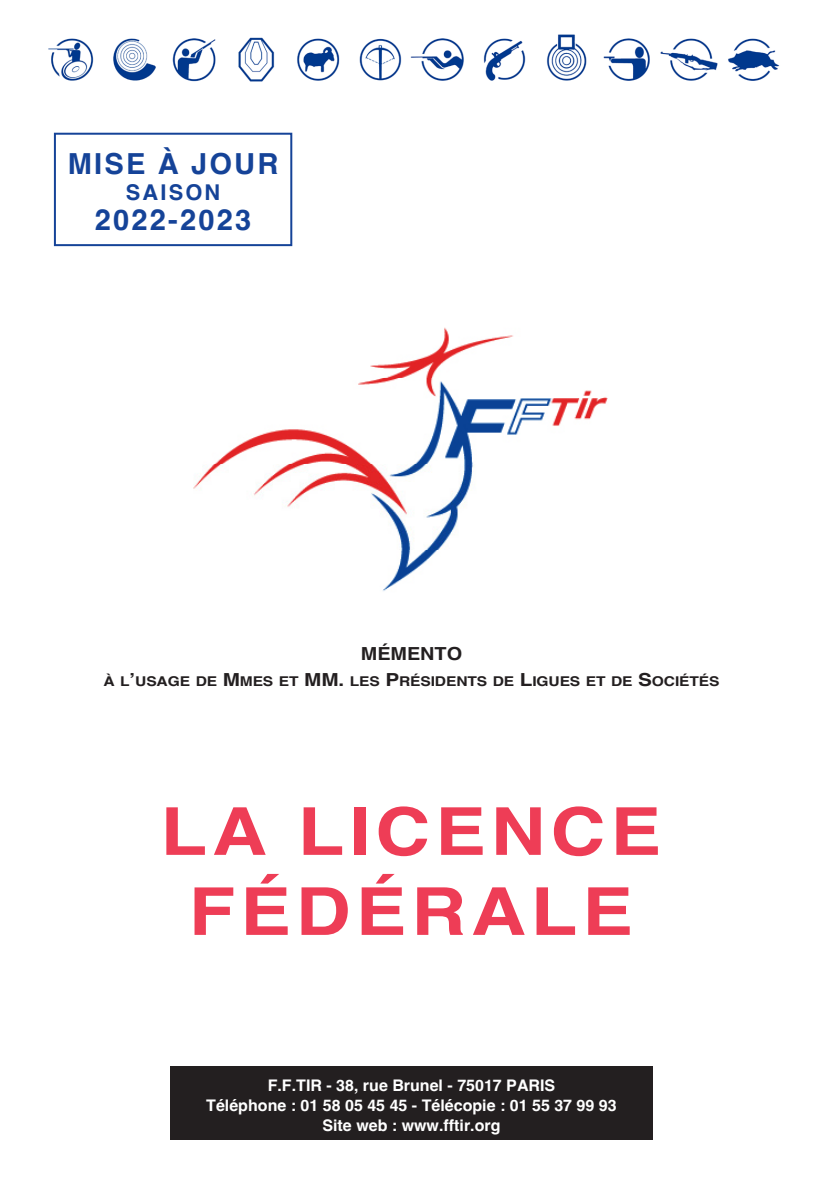
<style>
.page{position:relative;width:823px;height:1191px;background:#fff}
.page>*{position:absolute;margin:0;border:0;box-sizing:border-box;transform-origin:0 0}
.t1{font:700 66px "Helvetica";letter-spacing:.065em;color:#ee3d56;scale:1.15 1}
.t2{font:700 29px "Helvetica";letter-spacing:.075em;color:#154398}
.t3{font:700 21.8px "Helvetica";letter-spacing:.1em;color:#154398}
.t4{font:700 18px "Helvetica";color:#231f20;scale:1.1 1}
.t5{font:700 16px "Helvetica";color:#fff}
.t6{font:700 13.6px "Helvetica";letter-spacing:-.005em;color:#231f20;scale:1.15 1}
.s1{font-size:18px}
</style>
<div class="page">
<div style="left:170px;top:1066px;width:482px;height:74px;background:#231f20"></div>
<div style="left:54px;top:133px;width:238px;height:113px;border:2px solid #154398"></div>
<img style="left:193px;top:327px;width:415px;height:264px">
<img style="left:48px;top:34px;width:732px;height:48px">
<p class="t2" style="left:68px;top:146px;width:44px">MISE</p>
<p class="t2" style="left:158px;top:146px;width:75px">À JOUR</p>
<p class="t3" style="left:126px;top:179px;width:96px">SAISON</p>
<p class="t2" style="left:95px;top:202px;width:158px">2022-2023</p>
<p class="t4" style="left:360px;top:642px;width:93px">MÉMENTO</p>
<p class="t6" style="left:103px;top:673px;width:537px">À L<span class="s1">’</span>USAGE DE <span class="s1">M</span>MES ET <span class="s1">MM.</span> LES <span class="s1">P</span>RÉSIDENTS DE <span class="s1">L</span>IGUES ET DE <span class="s1">S</span>OCIÉTÉS</p>
<p class="t1" style="left:160px;top:791px;width:436px">LA LICENCE</p>
<p class="t1" style="left:189px;top:871px;width:387px">FÉDÉRALE</p>
<p class="t5" style="left:267px;top:1075px;width:289px">F.F.TIR - 38, rue Brunel - 75017 PARIS</p>
<p class="t5" style="left:206px;top:1095px;width:411px">Téléphone : 01 58 05 45 45 - Télécopie : 01 55 37 99 93</p>
<p class="t5" style="left:322px;top:1115px;width:179px">Site web : www.fftir.org</p>
</div>
